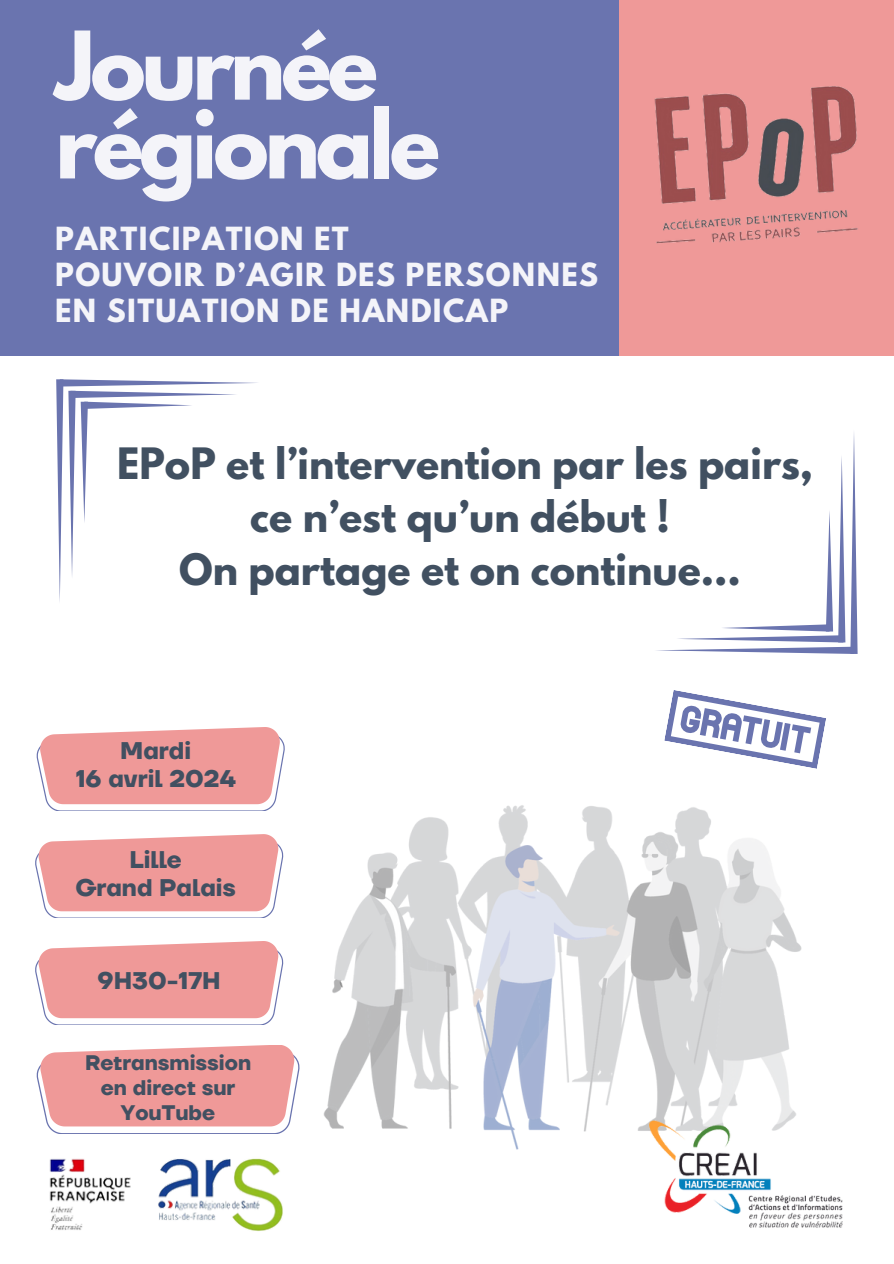
<style>
.page{position:relative;width:894px;height:1264px;background:#fff}
.page>*{position:absolute;margin:0;border:0;box-sizing:border-box;transform-origin:0 0}
.t1{font:700 83.85px/78.8px "League Spartan";letter-spacing:-.05em;color:#f4f4f9}
.t2{font:700 38.25px/52.8px "League Spartan";color:#415061;text-align:center}
.t3{font:700 28.2px/36px "League Spartan";letter-spacing:.05em;color:#f4f4f9}
.t4{font:700 24px "TT Firs Neue";color:#415061}
.t5{font:700 21px "TT Firs Neue";color:#415061}
</style>
<div class="page">
<div style="left:0;top:0;width:672px;height:356px;background:#6a74af"></div>
<div style="left:618px;top:0;width:275px;height:356px;background:#ef9998"></div>
<img style="left:654px;top:86px;width:204px;height:158px">
<img style="left:323px;top:805px;width:479px;height:345px">
<img style="left:49px;top:1158px;width:234px;height:74px">
<svg style="left:664px;top:690px;width:162px;height:79px"></svg>
<svg style="left:36px;top:727px;width:249px;height:83px"></svg>
<img style="left:634px;top:1109px;width:209px;height:119px">
<svg style="left:35px;top:834px;width:248px;height:83px"></svg>
<svg style="left:35px;top:941px;width:248px;height:83px"></svg>
<svg style="left:37px;top:1045px;width:262px;height:88px"></svg>
<svg style="left:56px;top:379px;width:202px;height:222px"></svg>
<svg style="left:656px;top:434px;width:201px;height:220px"></svg>
<p class="t1" style="left:55px;top:37px;width:386px">Journée régionale</p>
<p class="t3" style="left:55px;top:224px;width:544px">PARTICIPATION ET<br>POUVOIR D’AGIR DES PERSONNES<br>EN SITUATION DE HANDICAP</p>
<h2 class="t2" style="left:117px;top:442px;width:697px">EPoP et l’intervention par les pairs, ce n’est qu’un début !</h2>
<p class="t2" style="left:179px;top:547px;width:563px">On partage et on continue...</p>
<p class="t4" style="left:120px;top:735px;width:72px">Mardi</p>
<p class="t4" style="left:76px;top:763px;width:161px">16 avril 2024</p>
<p class="t4" style="left:129px;top:845px;width:54px">Lille</p>
<p class="t4" style="left:75px;top:873px;width:162px">Grand Palais</p>
<h5 class="t4" style="left:98px;top:966px;width:125px">9H30-17H</h5>
<p class="t5" style="left:85px;top:1050px;width:167px">Retransmission</p>
<p class="t5" style="left:101px;top:1074px;width:136px">en direct sur</p>
<p class="t5" style="left:121px;top:1099px;width:96px">YouTube</p>
</div>
